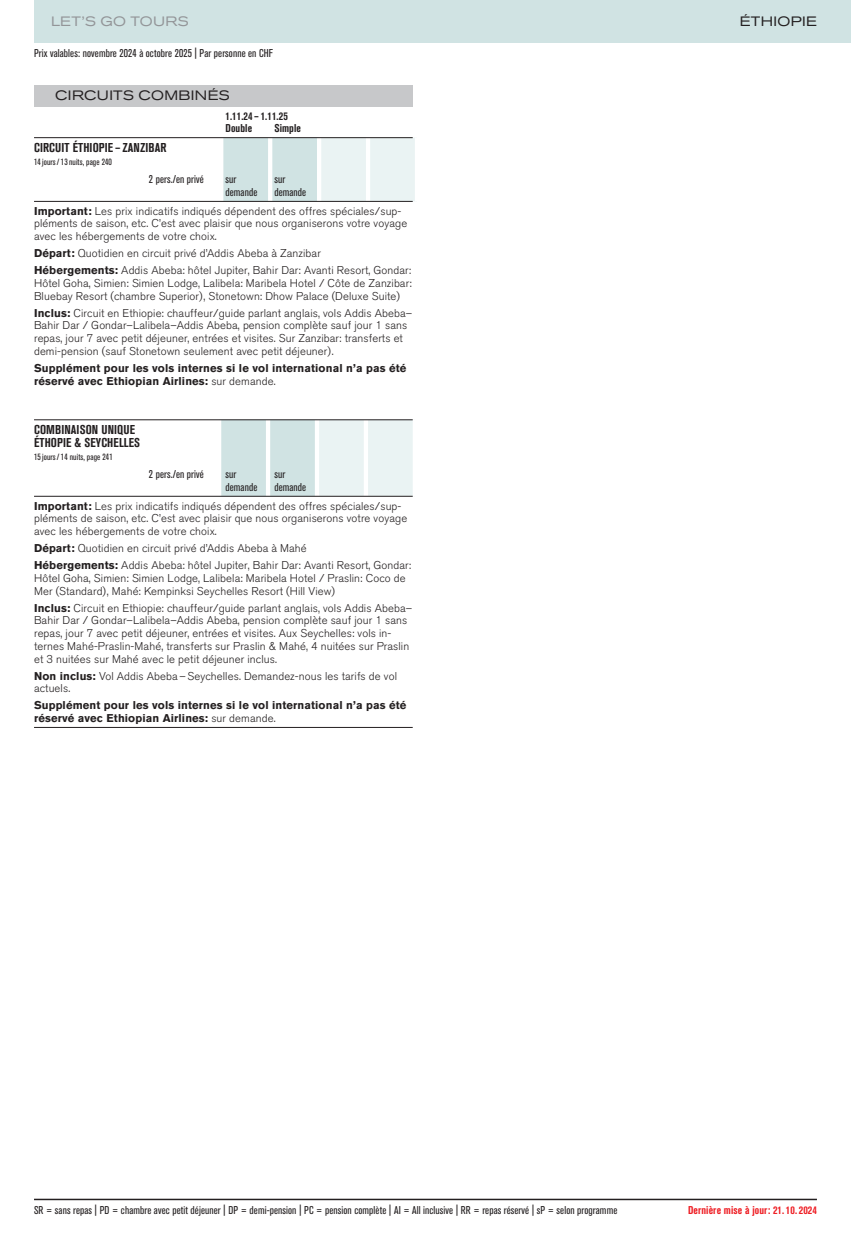
<style>
.page{position:relative;width:851px;height:1242px;background:#fff}
.page>*{position:absolute;margin:0;border:0;box-sizing:border-box;transform-origin:0 0}
.t1{font:expanded 13.5px "Akzidenz Grotesk BQ";letter-spacing:.025em;color:#231f20}
.t2{font:expanded 13.5px "Akzidenz Grotesk BQ";letter-spacing:.025em;color:#939598}
.t3{font:700 condensed 12.75px/12.8px "Akzidenz Grotesk BQ";letter-spacing:.01em;color:#231f20}
.t4{font:300 11.25px/12.8px "Akzidenz Grotesk BQ";letter-spacing:.01em;color:#231f20}
.t5{font:condensed 11.25px "Akzidenz Grotesk BQ";letter-spacing:.01em;color:#231f20}
.t6{font:700 11.25px/12.8px "Akzidenz Grotesk BQ";letter-spacing:.01em;color:#231f20}
.t7{font:700 condensed 11.25px "Akzidenz Grotesk BQ";letter-spacing:.01em;color:#ee1d23}
.t8{font:700 condensed 11.25px/12.8px "Akzidenz Grotesk BQ";letter-spacing:.01em;color:#231f20}
.t9{font:condensed 9px "Akzidenz Grotesk BQ";letter-spacing:.01em;color:#231f20}
.s1{font-weight:400;font-stretch:condensed}
.s2{font-weight:700}
.s3{font-weight:300}
</style>
<div class="page">
<div style="left:34px;top:0;width:816px;height:43px;background:#d0e3e3"></div>
<svg style="left:223px;top:138px;width:192px;height:63px;background:#dceaea"></svg>
<hr style="left:268px;top:138px;width:4px;height:63px;background:#fff">
<hr style="left:317px;top:138px;width:4px;height:63px;background:#fff">
<hr style="left:366px;top:138px;width:4px;height:63px;background:#fff">
<svg style="left:221px;top:420px;width:191px;height:76px;background:#dbe9e9"></svg>
<hr style="left:266px;top:420px;width:4px;height:76px;background:#fff">
<hr style="left:315px;top:420px;width:4px;height:76px;background:#fff">
<hr style="left:364px;top:420px;width:4px;height:76px;background:#fff">
<hr style="left:34px;top:1198px;width:782px;height:2px;background:#231f20">
<div style="left:34px;top:85px;width:378px;height:21px;background:#c7c8ca"></div>
<hr style="left:34px;top:137px;width:378px;height:1px;background:#231f20">
<hr style="left:34px;top:419px;width:378px;height:1px;background:#231f20">
<hr style="left:34px;top:727px;width:378px;height:1px;background:#231f20">
<hr style="left:34px;top:201px;width:378px;height:1px;background:#231f20">
<hr style="left:34px;top:496px;width:378px;height:1px;background:#231f20">
<p class="t2" style="left:51px;top:13px;width:139px">LET’S GO TOURS</p>
<p class="t1" style="left:739px;top:13px;width:79px">ÉTHIOPIE</p>
<p class="t5" style="left:34px;top:47px;width:240px">Prix valables: novembre 2024 à octobre 2025 | Par personne en CHF</p>
<p class="t1" style="left:55px;top:88px;width:176px">CIRCUITS COMBINÉS</p>
<p class="t8" style="left:225px;top:109px;width:64px">1.11.24– 1.11.25<br>Double</p>
<p class="t8" style="left:274px;top:122px;width:28px">Simple</p>
<p class="t3" style="left:34px;top:141px;width:134px">CIRCUIT ÉTHIOPIE– ZANZIBAR</p>
<p class="t9" style="left:34px;top:157px;width:79px">14jours/13nuits, page 240</p>
<p class="t5" style="left:149px;top:173px;width:56px">2 pers./en privé</p>
<p class="t5" style="left:225px;top:173px;width:12px">sur</p>
<p class="t5" style="left:274px;top:173px;width:12px">sur</p>
<p class="t5" style="left:225px;top:186px;width:33px">demande</p>
<p class="t4" style="left:34px;top:183px;width:369px;line-height:18.6px;text-indent:240px"><span class="s1">demande<br></span><span class="s2">Important:</span> Les prix indicatifs indiqués dépendent des offres spéciales/sup-</p>
<p class="t4" style="left:34px;top:217px;width:374px">pléments de saison, etc. C’est avec plaisir que nous organiserons votre voyage avec les hébergements de votre choix.</p>
<p class="t4" style="left:34px;top:245px;width:378px;line-height:17px"><span class="s2">Départ:</span> Quotidien en circuit privé d’Addis Abeba à Zanzibar<br><span class="s2">Hébergements:</span> Addis Abeba: hôtel Jupiter, Bahir Dar: Avanti Resort, Gondar:</p>
<p class="t4" style="left:34px;top:277px;width:379px">Hôtel Goha, Simien: Simien Lodge, Lalibela: Maribela Hotel / Côte de Zanzibar:<br>Bluebay Resort (chambre Superior), Stonetown: Dhow Palace (Deluxe Suite)</p>
<p class="t4" style="left:34px;top:307px;width:379px"><span class="s2">Inclus:</span> Circuit en Ethiopie: chauffeur/guide parlant anglais, vols Addis Abeba– Bahir Dar / Gondar–Lalibela–Addis Abeba, pension complète sauf jour 1 sans repas, jour 7 avec petit déjeuner, entrées et visites. Sur Zanzibar: transferts et demi-pension (sauf Stonetown seulement avec petit déjeuner).</p>
<p class="t6" style="left:34px;top:362px;width:374px">Supplément pour les vols internes si le vol international n’a pas été réservé avec Ethiopian Airlines: <span class="s3">sur demande.</span></p>
<p class="t3" style="left:34px;top:423px;width:108px">COMBINAISON UNIQUE<br>ÉTHOPIE &amp; SEYCHELLES</p>
<p class="t9" style="left:34px;top:451px;width:80px">15jours/14 nuits, page 241</p>
<p class="t5" style="left:149px;top:468px;width:56px">2 pers./en privé</p>
<p class="t5" style="left:225px;top:468px;width:12px">sur</p>
<p class="t5" style="left:274px;top:468px;width:12px">sur</p>
<p class="t5" style="left:225px;top:481px;width:33px">demande</p>
<p class="t4" style="left:34px;top:478px;width:369px;line-height:18.6px;text-indent:240px"><span class="s1">demande<br></span><span class="s2">Important:</span> Les prix indicatifs indiqués dépendent des offres spéciales/sup-</p>
<p class="t4" style="left:34px;top:512px;width:374px">pléments de saison, etc. C’est avec plaisir que nous organiserons votre voyage avec les hébergements de votre choix.</p>
<p class="t4" style="left:34px;top:540px;width:378px;line-height:17px"><span class="s2">Départ:</span> Quotidien en circuit privé d’Addis Abeba à Mahé<br><span class="s2">Hébergements:</span> Addis Abeba: hôtel Jupiter, Bahir Dar: Avanti Resort, Gondar:</p>
<p class="t4" style="left:34px;top:572px;width:373px">Hôtel Goha, Simien: Simien Lodge, Lalibela: Maribela Hotel / Praslin: Coco de<br>Mer (Standard), Mahé: Kempinksi Seychelles Resort (Hill View)</p>
<p class="t4" style="left:34px;top:601px;width:379px"><span class="s2">Inclus:</span> Circuit en Ethiopie: chauffeur/guide parlant anglais, vols Addis Abeba– Bahir Dar / Gondar–Lalibela–Addis Abeba, pension complète sauf jour 1 sans repas, jour 7 avec petit déjeuner, entrées et visites. Aux Seychelles: vols in&shy;ternes Mahé-Praslin-Mahé, transferts sur Praslin &amp; Mahé, 4 nuitées sur Praslin et 3 nuitées sur Mahé avec le petit déjeuner inclus.</p>
<p class="t4" style="left:34px;top:669px;width:364px"><span class="s2">Non inclus:</span> Vol Addis Abeba–Seychelles. Demandez-nous les tarifs de vol actuels.</p>
<p class="t6" style="left:34px;top:699px;width:374px">Supplément pour les vols internes si le vol international n’a pas été réservé avec Ethiopian Airlines: <span class="s3">sur demande.</span></p>
<p class="t5" style="left:34px;top:1203px;width:584px">SR = sans repas | PD = chambre avec petit déjeuner | DP = demi-pension | PC = pension complète | AI = All inclusive | RR = repas réservé | sP = selon programme</p>
<p class="t7" style="left:688px;top:1203px;width:130px">Dernière mise à jour: 21.10.2024</p>
</div>
